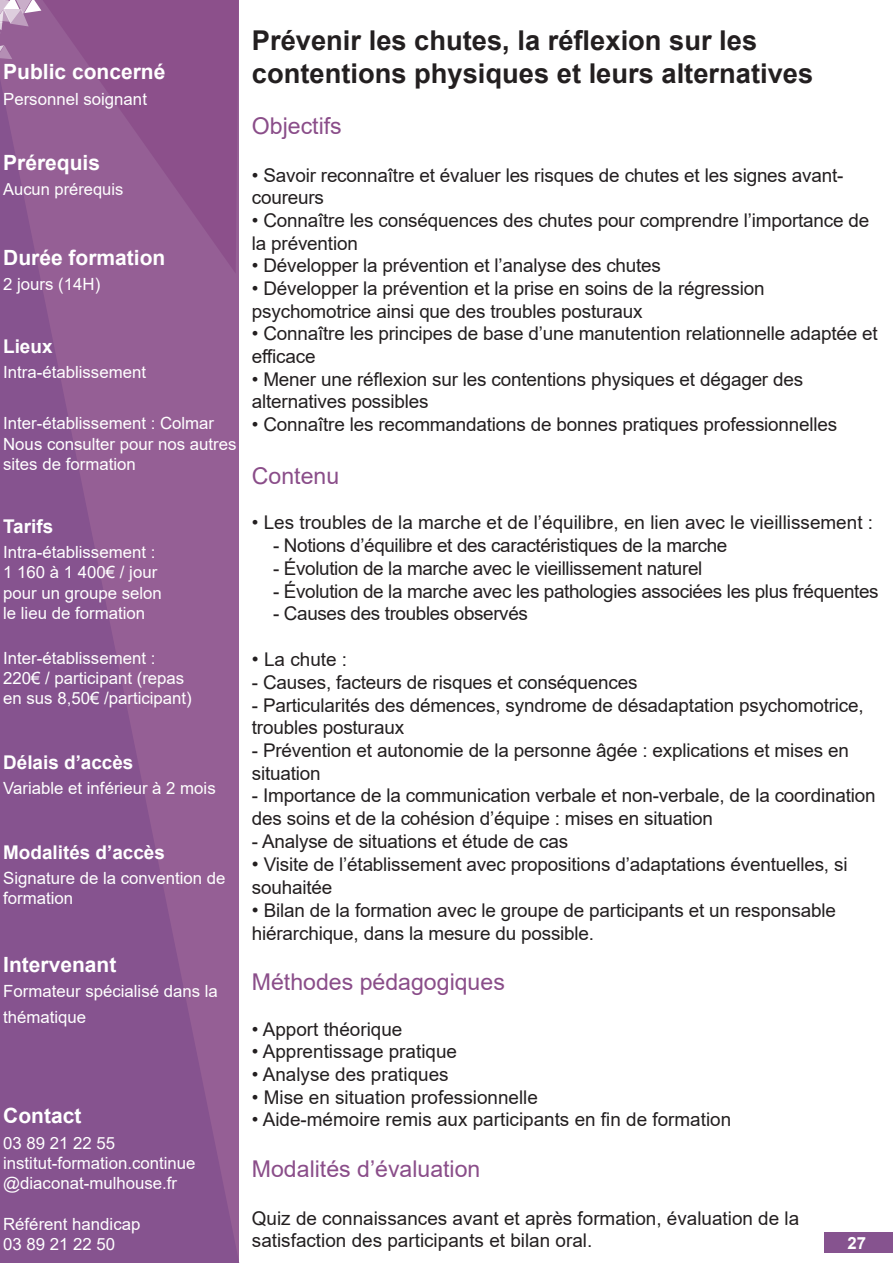
<style>
.page{position:relative;width:893px;height:1263px;background:#fff}
.page>*{position:absolute;margin:0;border:0;box-sizing:border-box;transform-origin:0 0}
.TITRES_DES_FORMATIONS_OK{font:700 27.3px/32.7px "Arial";color:#231f20}
.sections{font:23.1px "Arial";color:#8a4d89}
.titres_colonnes{font:700 21px "Arial";color:#fff}
.texte_colonne{font:700 21px "Arial";color:#fff}
.sections-2{font:18.9px/22.6px "Arial";letter-spacing:-.01em;color:#231f20}
.texte_colonne-2{font:700 18.9px "Arial";color:#fff}
.titres_colonnes-2{font:700 18.9px "Arial";color:#fff}
.texte_colonne-3{font:16.8px/20.1px "Arial";color:#fff}
.t1{font:700 16.8px "Arial";color:#fff}
.texte_colonne-4{font:16.5px "Arial";color:#fff}
.s1{font-size:19.5px}
</style>
<div class="page">
<svg style="left:0;top:0;width:240px;height:1263px;background:#8d5891"></svg>
<svg style="left:0;top:0;width:41px;height:36px"></svg>
<svg style="left:0;top:45px;width:12px;height:14px"></svg>
<div style="left:824px;top:1233px;width:68px;height:20px;background:#86538f"></div>
<p class="titres_colonnes" style="left:3px;top:57px;width:164px">Public concerné</p>
<p class="texte_colonne-3" style="left:3px;top:89px;width:145px">Personnel soignant</p>
<p class="texte_colonne" style="left:3px;top:148px;width:98px">Prérequis</p>
<p class="texte_colonne-4" style="left:3px;top:178px;width:122px">Aucun prérequis</p>
<p class="titres_colonnes" style="left:3px;top:242px;width:164px">Durée formation</p>
<p class="texte_colonne-3" style="left:3px;top:274px;width:99px">2 jours (14H)</p>
<p class="titres_colonnes-2" style="left:3px;top:333px;width:51px">Lieux</p>
<p class="texte_colonne-3" style="left:3px;top:362px;width:144px">Intra-établissement</p>
<p class="texte_colonne-3" style="left:3px;top:413px;width:235px">Inter-établissement : Colmar<br>Nous consulter pour nos autres sites de formation</p>
<p class="titres_colonnes-2" style="left:3px;top:513px;width:52px">Tarifs</p>
<p class="texte_colonne-3" style="left:3px;top:542px;width:154px">Intra-établissement :</p>
<p class="texte_colonne-3" style="left:3px;top:562px;width:156px">1 160 à 1 400€ / jour</p>
<p class="texte_colonne-3" style="left:3px;top:582px;width:160px">pour un groupe selon</p>
<p class="texte_colonne-3" style="left:3px;top:603px;width:143px">le lieu de formation</p>
<p class="texte_colonne-3" style="left:3px;top:648px;width:154px">Inter-établissement :</p>
<p class="texte_colonne-3" style="left:3px;top:668px;width:190px">220€ / participant (repas en sus 8,50€ /participant)</p>
<p class="texte_colonne-2" style="left:3px;top:749px;width:132px">Délais d’accès</p>
<p class="texte_colonne-3" style="left:3px;top:778px;width:214px">Variable et inférieur à 2 mois</p>
<p class="texte_colonne-2" style="left:3px;top:839px;width:163px">Modalités d’accès</p>
<p class="texte_colonne-3" style="left:3px;top:868px;width:224px">Signature de la convention de formation</p>
<p class="titres_colonnes" style="left:3px;top:949px;width:115px">Intervenant</p>
<p class="texte_colonne-3" style="left:3px;top:978px;width:216px;line-height:25.5px">Formateur spécialisé dans la thématique</p>
<p class="titres_colonnes" style="left:3px;top:1101px;width:80px">Contact</p>
<p class="texte_colonne-3" style="left:3px;top:1133px;width:114px">03 89 21 22 55</p>
<p class="texte_colonne-3" style="left:3px;top:1153px;width:194px">institut-formation.continue @diaconat-mulhouse.fr</p>
<p class="texte_colonne-3" style="left:3px;top:1213px;width:139px">Référent handicap</p>
<p class="texte_colonne-3" style="left:3px;top:1233px;width:114px">03 89 21 22 50</p>
<p class="TITRES_DES_FORMATIONS_OK" style="left:252px;top:24px;width:563px">Prévenir les chutes, la réflexion sur les contentions physiques et leurs alternatives</p>
<p class="sections" style="left:252px;top:110px;width:91px">Objectifs</p>
<p class="sections-2" style="left:252px;top:164px;width:593px">• Savoir reconnaître et évaluer les risques de chutes et les signes avant&shy;coureurs</p>
<p class="sections-2" style="left:252px;top:209px;width:619px">• Connaître les conséquences des chutes pour comprendre l’importance de la prévention</p>
<p class="sections-2" style="left:252px;top:254px;width:411px">• Développer la prévention et l’analyse des chutes</p>
<p class="sections-2" style="left:252px;top:277px;width:514px">• Développer la prévention et la prise en soins de la régression psychomotrice ainsi que des troubles posturaux</p>
<p class="sections-2" style="left:252px;top:322px;width:627px">• Connaître les principes de base d’une manutention relationnelle adaptée et efficace</p>
<p class="sections-2" style="left:252px;top:368px;width:553px">• Mener une réflexion sur les contentions physiques et dégager des alternatives possibles</p>
<p class="sections-2" style="left:252px;top:413px;width:587px">• Connaître les recommandations de bonnes pratiques professionnelles</p>
<p class="sections" style="left:252px;top:460px;width:89px">Contenu</p>
<p class="sections-2" style="left:252px;top:511px;width:623px">• Les troubles de la marche et de l’équilibre, en lien avec le vieillissement :</p>
<p class="sections-2" style="left:273px;top:534px;width:456px">- Notions d’équilibre et des caractéristiques de la marche</p>
<p class="sections-2" style="left:273px;top:557px;width:431px">- Évolution de la marche avec le vieillissement naturel</p>
<p class="sections-2" style="left:273px;top:579px;width:607px">- Évolution de la marche avec les pathologies associées les plus fréquentes</p>
<p class="sections-2" style="left:273px;top:602px;width:256px">- Causes des troubles observés</p>
<p class="sections-2" style="left:252px;top:648px;width:97px"><span class="s1">•</span> La chute :</p>
<p class="sections-2" style="left:252px;top:671px;width:387px">- Causes, facteurs de risques et conséquences</p>
<p class="sections-2" style="left:252px;top:693px;width:613px">- Particularités des démences, syndrome de désadaptation psychomotrice, troubles posturaux</p>
<p class="sections-2" style="left:252px;top:739px;width:598px">- Prévention et autonomie de la personne âgée : explications et mises en situation</p>
<p class="sections-2" style="left:252px;top:784px;width:625px">- Importance de la communication verbale et non-verbale, de la coordination des soins et de la cohésion d’équipe : mises en situation</p>
<p class="sections-2" style="left:252px;top:830px;width:318px">- Analyse de situations et étude de cas</p>
<p class="sections-2" style="left:252px;top:853px;width:597px"><span class="s1">•</span> Visite de l’établissement avec propositions d’adaptations éventuelles, si souhaitée</p>
<p class="sections-2" style="left:252px;top:899px;width:585px"><span class="s1">•</span> Bilan de la formation avec le groupe de participants et un responsable hiérarchique, dans la mesure du possible.</p>
<p class="sections" style="left:252px;top:966px;width:254px">Méthodes pédagogiques</p>
<p class="sections-2" style="left:252px;top:1017px;width:152px">• Apport théorique</p>
<p class="sections-2" style="left:252px;top:1040px;width:207px">• Apprentissage pratique</p>
<p class="sections-2" style="left:252px;top:1063px;width:198px">• Analyse des pratiques</p>
<p class="sections-2" style="left:252px;top:1086px;width:288px">• Mise en situation professionnelle</p>
<p class="sections-2" style="left:252px;top:1108px;width:481px">• Aide-mémoire remis aux participants en fin de formation</p>
<p class="sections" style="left:252px;top:1153px;width:230px">Modalités d’évaluation</p>
<p class="sections-2" style="left:252px;top:1206px;width:549px">Quiz de connaissances avant et après formation, évaluation de la satisfaction des participants et bilan oral.</p>
<p class="t1" style="left:847px;top:1231px;width:20px">27</p>
</div>
